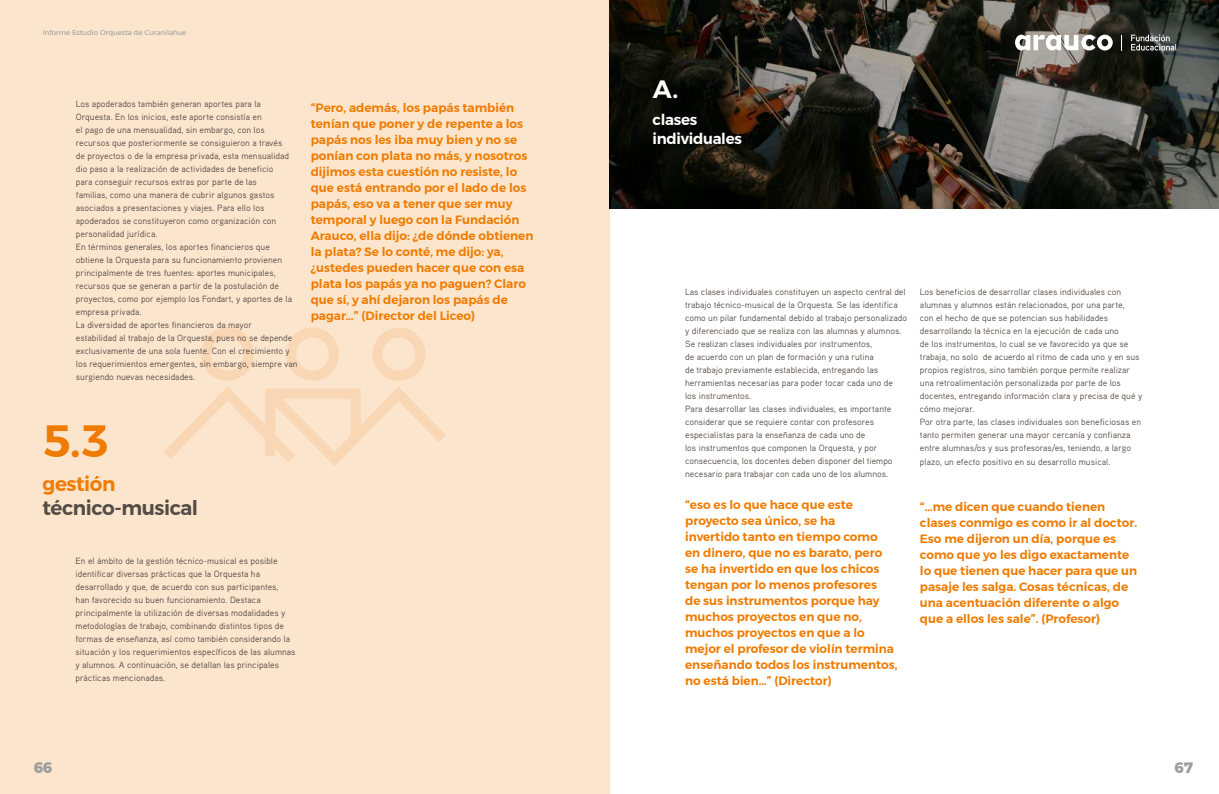
<style>
.page{position:relative;width:1219px;height:794px;background:#fff}
.page>*{position:absolute;margin:0;border:0;box-sizing:border-box;transform-origin:0 0}
.t1{font:600 45px "Montserrat";color:#ef7b00}
.t2{font:600 25px "Montserrat";color:#fff}
.t3{font:600 20px "Montserrat";letter-spacing:-.02em;color:#544b45}
.t4{font:600 20px "Montserrat";letter-spacing:-.02em;color:#ef7b00}
.t5{font:600 15px/19px "Montserrat";letter-spacing:-.02em;color:#fff}
.t6{font:800 15px "Montserrat";color:#9d9d9c}
.t7{font:600 12px/16px "Montserrat";color:#ef7b00}
.t8{font:9px/13px "Aaux Pro OT";color:#544b45}
.t9{font:7px "Montserrat";color:#9d9d9c}
</style>
<div class="page">
<div style="left:0;top:0;width:609px;height:794px;background:#fbe5cd"></div>
<svg style="left:164px;top:327px;width:281px;height:139px"></svg>
<svg style="left:609px;top:0;width:610px;height:208px;background:#2f2d27"></svg>
<svg style="left:1015px;top:35px;width:98px;height:15px"></svg>
<svg style="left:1131px;top:34px;width:45px;height:17px"></svg>
<svg style="left:1121px;top:35px;width:1px;height:15px"></svg>
<p class="t9" style="left:43px;top:27px;width:145px">Informe Estudio Orquesta de Curanilahue</p>
<p class="t8" style="left:76px;top:97px;width:223px">Los apoderados también generan aportes para la Orquesta. En los inicios, este aporte consistía en<br>el pago de una mensualidad, sin embargo, con los recursos que posteriormente se consiguieron a través<br>de proyectos o de la empresa privada, esta mensualidad dio paso a la realización de actividades de beneficio<br>para conseguir recursos extras por parte de las<br>familias, como una manera de cubrir algunos gastos asociados a presentaciones y viajes. Para ello los apoderados se constituyeron como organización con personalidad jurídica.<br>En términos generales, los aportes financieros que obtiene la Orquesta para su funcionamiento provienen principalmente de tres fuentes: aportes municipales, recursos que se generan a partir de la postulación de proyectos, como por ejemplo los Fondart, y aportes de la empresa privada.<br>La diversidad de aportes financieros da mayor<br>estabilidad al trabajo de la Orquesta, pues no se depende exclusivamente de una sola fuente. Con el crecimiento y los requerimientos emergentes, sin embargo, siempre van surgiendo nuevas necesidades.</p>
<p class="t7" style="left:311px;top:100px;width:224px">“Pero, además, los papás también tenían que poner y de repente a los papás nos les iba muy bien y no se ponían con plata no más, y nosotros dijimos esta cuestión no resiste, lo que está entrando por el lado de los papás, eso va a tener que ser muy temporal y luego con la Fundación Arauco, ella dijo: ¿de dónde obtienen la plata? Se lo conté, me dijo: ya, ¿ustedes pueden hacer que con esa plata los papás ya no paguen? Claro que sí, y ahí dejaron los papás de pagar…” (Director del Liceo)</p>
<h1 class="t1" style="left:43px;top:405px;width:68px">5.3</h1>
<h3 class="t4" style="left:43px;top:468px;width:75px">gestión</h3>
<h3 class="t3" style="left:43px;top:492px;width:157px">técnico-musical</h3>
<p class="t8" style="left:76px;top:554px;width:221px">En el ámbito de la gestión técnico-musical es posible identificar diversas prácticas que la Orquesta ha desarrollado y que, de acuerdo con sus participantes,<br>han favorecido su buen funcionamiento. Destaca principalmente la utilización de diversas modalidades y metodologías de trabajo, combinando distintos tipos de formas de enseñanza, así como también considerando la situación y los requerimientos específicos de las alumnas y alumnos. A continuación, se detallan las principales prácticas mencionadas.</p>
<h2 class="t2" style="left:653px;top:69px;width:27px">A.</h2>
<h3 class="t5" style="left:653px;top:110px;width:91px">clases individuales</h3>
<p class="t8" style="left:685px;top:285px;width:223px">Las clases individuales constituyen un aspecto central del trabajo técnico-musical de la Orquesta. Se las identifica como un pilar fundamental debido al trabajo personalizado y diferenciado que se realiza con las alumnas y alumnos.<br>Se realizan clases individuales por instrumentos,<br>de acuerdo con un plan de formación y una rutina<br>de trabajo previamente establecida, entregando las herramientas necesarias para poder tocar cada uno de<br>los instrumentos.<br>Para desarrollar las clases individuales, es importante considerar que se requiere contar con profesores especialistas para la enseñanza de cada uno de<br>los instrumentos que componen la Orquesta, y por consecuencia, los docentes deben disponer del tiempo necesario para trabajar con cada uno de los alumnos.</p>
<p class="t7" style="left:685px;top:496px;width:214px">“eso es lo que hace que este proyecto sea único, se ha<br>invertido tanto en tiempo como<br>en dinero, que no es barato, pero se ha invertido en que los chicos tengan por lo menos profesores<br>de sus instrumentos porque hay muchos proyectos en que no, muchos proyectos en que a lo mejor el profesor de violín termina enseñando todos los instrumentos, no está bien…” (Director)</p>
<p class="t8" style="left:920px;top:285px;width:224px">Los beneficios de desarrollar clases individuales con alumnas y alumnos están relacionados, por una parte,<br>con el hecho de que se potencian sus habilidades desarrollando la técnica en la ejecución de cada uno<br>de los instrumentos, lo cual se ve favorecido ya que se trabaja, no solo de acuerdo al ritmo de cada uno y en sus propios registros, sino también porque permite realizar una retroalimentación personalizada por parte de los docentes, entregando información clara y precisa de qué y cómo mejorar.<br>Por otra parte, las clases individuales son beneficiosas en tanto permiten generar una mayor cercanía y confianza entre alumnas/os y sus profesoras/es, teniendo, a largo</p>
<p class="t8" style="left:920px;top:455px;width:192px">plazo, un efecto positivo en su desarrollo musical.</p>
<p class="t7" style="left:920px;top:498px;width:219px">“…me dicen que cuando tienen clases conmigo es como ir al doctor.<br>Eso me dijeron un día, porque es como que yo les digo exactamente lo que tienen que hacer para que un pasaje les salga. Cosas técnicas, de una acentuación diferente o algo que a ellos les sale”. (Profesor)</p>
<h3 class="t6" style="left:34px;top:755px;width:20px">66</h3>
<h3 class="t6" style="left:1175px;top:755px;width:20px">67</h3>
</div>
